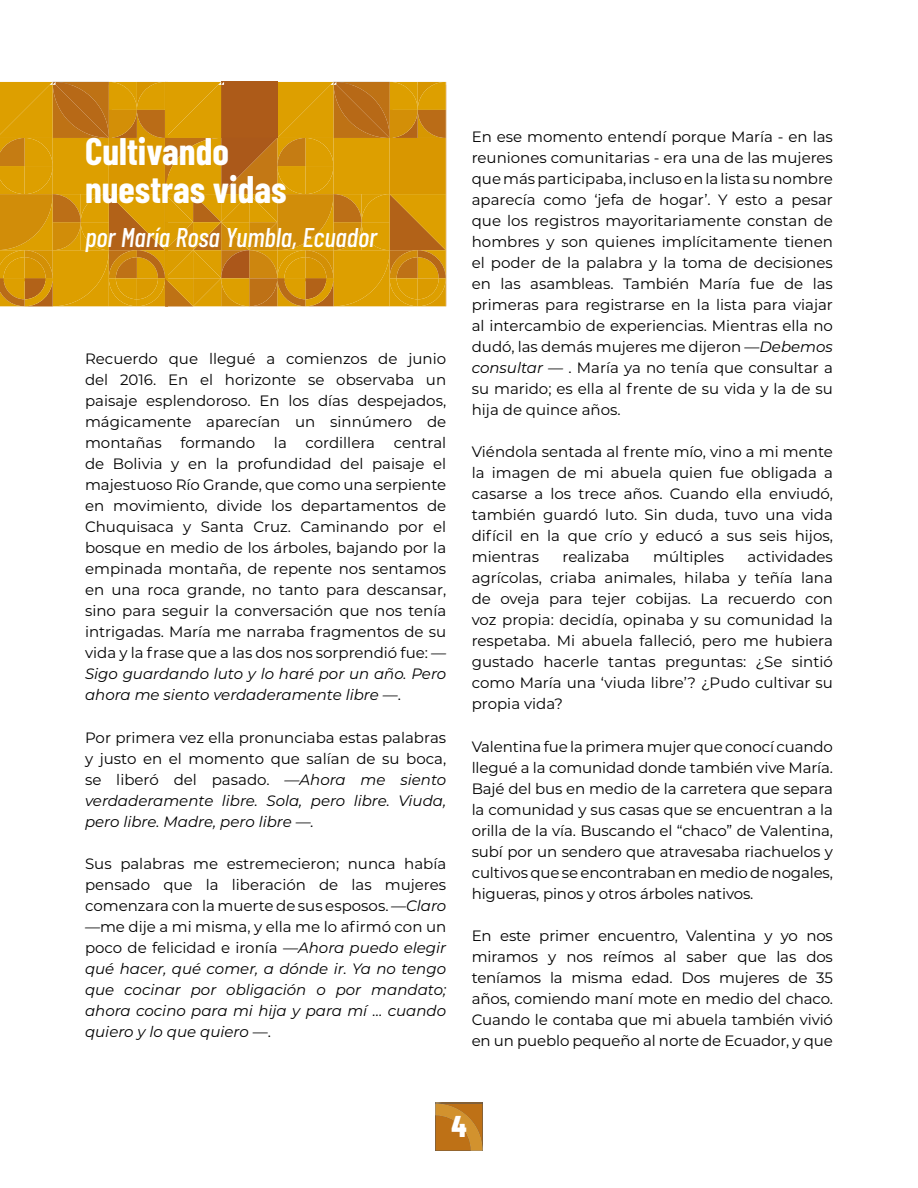
<style>
.page{position:relative;width:918px;height:1188px;background:#fff}
.page>*{position:absolute;margin:0;border:0;box-sizing:border-box;transform-origin:0 0}
.t1{font:700 37.5px/37.5px "Barlow Condensed";color:#fff}
.t2{font:800 30px "Barlow Condensed";color:#fff}
.t3{font:italic 500 27px "Barlow Condensed";color:#fff}
.t4{font:15px/21px "Montserrat";color:#000;text-align:justify}
.s1{font-style:italic}
</style>
<div class="page">
<svg style="left:0;top:82px;width:446px;height:224px;background:#d18f09"></svg>
<svg style="left:435px;top:1103px;width:48px;height:48px;background:#c07b21"></svg>
<h1 class="t1" style="left:85px;top:132px;width:203px">Cultivando nuestras vidas</h1>
<h3 class="t3" style="left:85px;top:220px;width:294px">por María Rosa Yumbla, Ecuador</h3>
<p class="t4" style="left:85px;top:348px;width:363px">Recuerdo que llegué a comienzos de junio del 2016. En el horizonte se observaba un paisaje esplendoroso. En los días despejados, mágicamente aparecían un sinnúmero de montañas formando la cordillera central de Bolivia y en la profundidad del paisaje el majestuoso Río Grande, que como una serpiente en movimiento, divide los departamentos de Chuquisaca y Santa Cruz. Caminando por el bosque en medio de los árboles, bajando por la empinada montaña, de repente nos sentamos en una roca grande, no tanto para descansar, sino para seguir la conversación que nos tenía intrigadas. María me narraba fragmentos de su vida y la frase que a las dos nos sorprendió fue: <span class="s1">— Sigo guardando luto y lo haré por un año. Pero ahora me siento verdaderamente libre —</span>.</p>
<p class="t4" style="left:85px;top:726px;width:363px">Por primera vez ella pronunciaba estas palabras y justo en el momento que salían de su boca, se liberó del pasado. <span class="s1">—Ahora me siento verdaderamente libre. Sola, pero libre. Viuda, pero libre. Madre, pero libre —.</span></p>
<p class="t4" style="left:85px;top:853px;width:363px">Sus palabras me estremecieron; nunca había pensado que la liberación de las mujeres comenzara con la muerte de sus esposos. <span class="s1">—Claro —</span>me dije a mi misma, y ella me lo afirmó con un poco de felicidad e ironía —<span class="s1">Ahora puedo elegir qué hacer, qué comer, a dónde ir. Ya no tengo que cocinar por obligación o por mandato; ahora cocino para mi hija y para mí … cuando quiero y lo que quiero</span> —.</p>
<p class="t4" style="left:472px;top:126px;width:363px">En ese momento entendí porque María - en las reuniones comunitarias - era una de las mujeres que más participaba, incluso en la lista su nombre aparecía como ‘jefa de hogar’. Y esto a pesar que los registros mayoritariamente constan de hombres y son quienes implícitamente tienen el poder de la palabra y la toma de decisiones en las asambleas. También María fue de las primeras para registrarse en la lista para viajar al intercambio de experiencias. Mientras ella no dudó, las demás mujeres me dijeron —<span class="s1">Debemos consultar —</span> . María ya no tenía que consultar a su marido; es ella al frente de su vida y la de su hija de quince años.</p>
<p class="t4" style="left:472px;top:441px;width:363px">Viéndola sentada al frente mío, vino a mi mente la imagen de mi abuela quien fue obligada a casarse a los trece años. Cuando ella enviudó, también guardó luto. Sin duda, tuvo una vida difícil en la que crío y educó a sus seis hijos, mientras</p>
<p class="t4" style="left:472px;top:546px;width:363px;text-indent:276px">actividades agrícolas, criaba animales, hilaba y teñía lana de oveja para tejer cobijas. La recuerdo con voz propia: decidía, opinaba y su comunidad la respetaba. Mi abuela falleció, pero me hubiera gustado hacerle tantas preguntas: ¿Se sintió como María una ‘viuda libre’? ¿Pudo cultivar su propia vida?</p>
<p class="t4" style="left:472px;top:735px;width:363px">Valentina fue la primera mujer que conocí cuando llegué a la comunidad donde también vive María.<br>Bajé del bus en medio de la carretera que separa la comunidad y sus casas que se encuentran a la orilla de la vía. Buscando el “chaco” de Valentina, subí por un sendero que atravesaba riachuelos y cultivos que se encontraban en medio de nogales, higueras, pinos y otros árboles nativos.</p>
<p class="t4" style="left:472px;top:924px;width:363px">En este primer encuentro, Valentina y yo nos miramos y nos reímos al saber que las dos teníamos la misma edad. Dos mujeres de 35 años, comiendo maní mote en medio del chaco.<br>Cuando le contaba que mi abuela también vivió en un pueblo pequeño al norte de Ecuador, y que</p>
<p class="t4" style="left:563px;top:546px;width:69px">realizaba</p>
<p class="t4" style="left:653px;top:546px;width:72px">múltiples</p>
<h2 class="t2" style="left:451px;top:1108px;width:17px">4</h2>
<h2 class="t2" style="left:455px;top:1108px;width:10px">1</h2>
</div>
